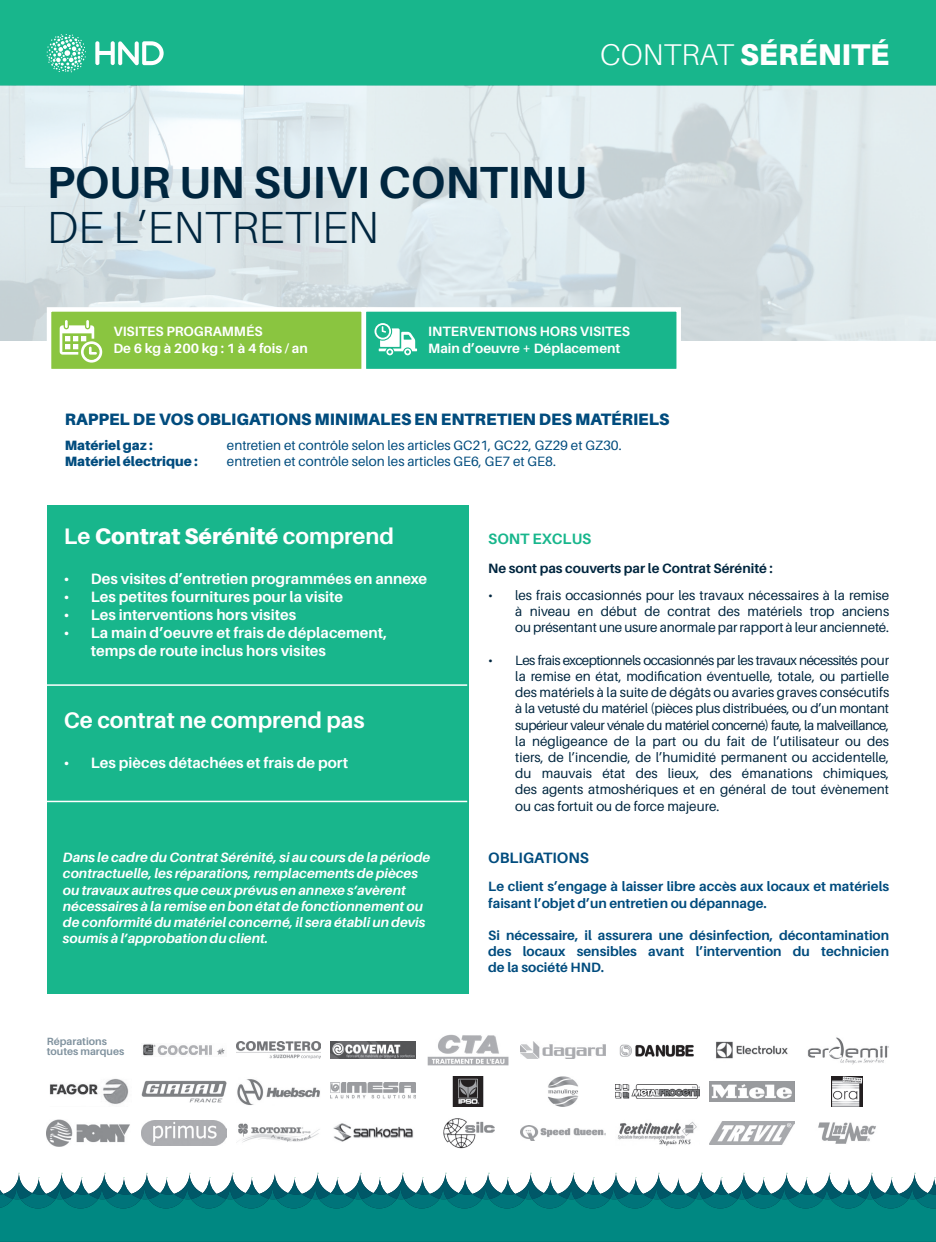
<style>
.page{position:relative;width:936px;height:1242px;background:#fff}
.page>*{position:absolute;margin:0;border:0;box-sizing:border-box;transform-origin:0 0}
.t1{font:700 45px "Aileron";color:#00263f}
.t2{font:300 45px "Aileron";color:#00263f}
.t3{font:900 30px "Aileron";color:#fff}
.t4{font:900 22.5px "Aileron";color:#fff}
.t5{font:700 22.5px "Aileron";color:#fff}
.t6{font:900 16.5px "Aileron";color:#014c7e}
.t7{font:700 15px/18px "Aileron";color:#fff}
.t8{font:700 15px "Aileron";color:#014c7e}
.t9{font:700 15px "Aileron";color:#18b68c}
.t10{font:13.5px/16.2px "Aileron";letter-spacing:-.01em;color:#00263f;text-align:justify}
.t11{font:italic 700 13.5px/16.2px "Aileron";color:#fff}
.t12{font:700 13.5px/16.2px "Aileron";color:#014c7e}
.t13{font:13.5px "Aileron";color:#014c7e}
.t14{font:700 13.5px/16.2px "Aileron";color:#fff}
.t15{font:700 13.5px "Aileron";color:#00263f}
.t16{font:900 13.5px "Aileron";color:#014c7e}
.t17{font:700 10.5px/10.5px "Aileron";color:#00263f}
.s1{font-weight:300}
.s2{font-weight:700}
</style>
<div class="page">
<div style="left:0;top:0;width:935px;height:85px;background:#18b68c"></div>
<img style="left:0;top:85px;width:935px;height:255px">
<div style="left:47px;top:307px;width:319px;height:66px;background:#8ac540;border:4px solid #fff"></div>
<svg style="left:60px;top:320px;width:42px;height:42px"></svg>
<div style="left:361px;top:307px;width:320px;height:66px;background:#18b68c;border:4px solid #fff"></div>
<svg style="left:374px;top:323px;width:43px;height:32px"></svg>
<div style="left:47px;top:505px;width:421px;height:488px;background:#18b68c"></div>
<hr style="left:47px;top:800px;width:420px;height:2px;background:#fff">
<hr style="left:47px;top:684px;width:420px;height:2px;background:#fff">
<svg style="left:0;top:1172px;width:935px;height:70px"></svg>
<img style="left:143px;top:1044px;width:82px;height:12px">
<img style="left:141px;top:1080px;width:85px;height:22px">
<img style="left:141px;top:1120px;width:85px;height:25px">
<img style="left:520px;top:1041px;width:85px;height:18px">
<img style="left:548px;top:1076px;width:30px;height:30px">
<img style="left:520px;top:1125px;width:85px;height:15px">
<img style="left:331px;top:1041px;width:84px;height:17px">
<img style="left:331px;top:1082px;width:84px;height:17px">
<img style="left:333px;top:1123px;width:80px;height:19px">
<img style="left:716px;top:1041px;width:72px;height:18px">
<img style="left:709px;top:1081px;width:85px;height:20px">
<img style="left:709px;top:1121px;width:85px;height:23px">
<img style="left:236px;top:1041px;width:85px;height:17px">
<img style="left:237px;top:1079px;width:83px;height:26px">
<img style="left:236px;top:1123px;width:84px;height:20px">
<img style="left:619px;top:1044px;width:75px;height:13px">
<img style="left:615px;top:1084px;width:84px;height:14px">
<img style="left:617px;top:1121px;width:80px;height:25px">
<img style="left:427px;top:1034px;width:81px;height:31px">
<img style="left:452px;top:1076px;width:32px;height:30px">
<img style="left:443px;top:1118px;width:51px;height:30px">
<img style="left:807px;top:1037px;width:82px;height:27px">
<img style="left:831px;top:1076px;width:31px;height:30px">
<img style="left:818px;top:1122px;width:58px;height:22px">
<img style="left:49px;top:1079px;width:80px;height:25px">
<img style="left:47px;top:1120px;width:83px;height:26px">
<svg style="left:47px;top:34px;width:39px;height:38px"></svg>
<svg style="left:95px;top:41px;width:69px;height:24px"></svg>
<h2 class="t3" style="left:600px;top:37px;width:290px"><span class="s1">CONTRAT</span> SÉRÉNITÉ</h2>
<h1 class="t1" style="left:47px;top:157px;width:541px">POUR UN SUIVI CONTINU</h1>
<h1 class="t2" style="left:47px;top:203px;width:334px">DE L’ENTRETIEN</h1>
<p class="t14" style="left:113px;top:323px;width:196px">VISITES PROGRAMMÉS<br>De 6 kg à 200 kg : 1 à 4 fois / an</p>
<p class="t14" style="left:428px;top:323px;width:203px">INTERVENTIONS HORS VISITES<br>Main d’oeuvre + Déplacement</p>
<p class="t6" style="left:65px;top:409px;width:606px">RAPPEL DE VOS OBLIGATIONS MINIMALES EN ENTRETIEN DES MATÉRIELS</p>
<p class="t16" style="left:65px;top:437px;width:90px">Matériel gaz :</p>
<p class="t13" style="left:227px;top:438px;width:396px">entretien et contrôle selon les articles GC21, GC22, GZ29 et GZ30.</p>
<p class="t16" style="left:65px;top:454px;width:134px">Matériel électrique :</p>
<p class="t13" style="left:227px;top:454px;width:330px">entretien et contrôle selon les articles GE6, GE7 et GE8.</p>
<h3 class="t4" style="left:64px;top:523px;width:332px"><span class="s2">Le</span> Contrat Sérénité <span class="s2">comprend</span></h3>
<p class="t7" style="left:64px;top:570px;width:365px">• Des visites d’entretien programmées en annexe</p>
<p class="t7" style="left:64px;top:588px;width:281px">• Les petites fournitures pour la visite</p>
<p class="t7" style="left:64px;top:606px;width:234px">• Les interventions hors visites</p>
<p class="t7" style="left:91px;top:624px;width:298px;text-indent:-27px">• La main d’oeuvre et frais de déplacement, temps de route inclus hors visites</p>
<h3 class="t5" style="left:64px;top:707px;width:302px">Ce contrat ne comprend pas</h3>
<p class="t7" style="left:64px;top:753px;width:286px">• Les pièces détachées et frais de port</p>
<p class="t11" style="left:63px;top:849px;width:369px">Dans le cadre du Contrat Sérénité, si au cours de la période contractuelle, les réparations, remplacements de pièces ou travaux autres que ceux prévus en annexe s’avèrent nécessaires à la remise en bon état de fonctionnement ou de conformité du matériel concerné, il sera établi un devis soumis à l’approbation du client.</p>
<p class="t17" style="left:47px;top:1036px;width:79px">Réparations toutes marques</p>
<p class="t9" style="left:488px;top:531px;width:105px">SONT EXCLUS</p>
<p class="t15" style="left:488px;top:560px;width:286px">Ne sont pas couverts par le Contrat Sérénité :</p>
<p class="t10" style="left:515px;top:587px;width:375px;text-indent:-27px">• les frais occasionnés pour les travaux nécessaires à la remise à niveau en début de contrat des matériels trop anciens ou présentant une usure anormale par rapport à leur ancienneté.</p>
<p class="t10" style="left:515px;top:652px;width:375px;text-indent:-27px">• Les frais exceptionnels occasionnés par les travaux nécessités pour la remise en état, modification éventuelle, totale, ou partielle des matériels à la suite de dégâts ou avaries graves consécutifs à la vetusté du matériel (pièces plus distribuées, ou d’un montant supérieur valeur vénale du matériel concerné) faute, la malveillance, la négligeance de la part ou du fait de l’utilisateur ou des tiers, de l’incendie, de l’humidité permanent ou accidentelle, du mauvais état des lieux, des émanations chimiques, des agents atmoshériques et en général de tout évènement ou cas fortuit ou de force majeure.</p>
<p class="t8" style="left:488px;top:849px;width:102px">OBLIGATIONS</p>
<p class="t12" style="left:488px;top:878px;width:402px">Le client s’engage à laisser libre accès aux locaux et matériels faisant l’objet d’un entretien ou dépannage.</p>
<p class="t12" style="left:488px;top:927px;width:402px;text-align:justify">Si nécessaire, il assurera une désinfection, décontamination des locaux sensibles avant l’intervention du technicien de la société HND.</p>
</div>
